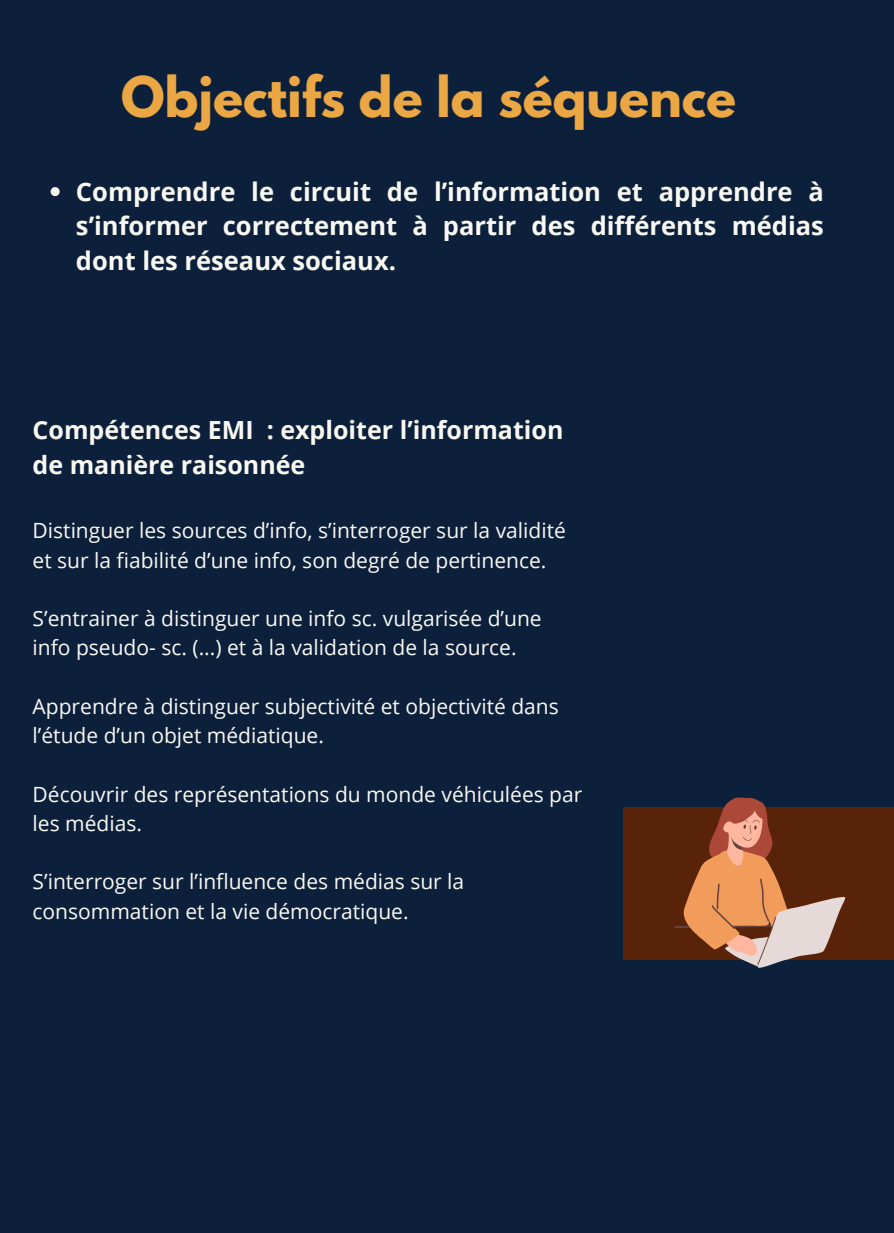
<style>
.page{position:relative;width:894px;height:1233px;background:#fff}
.page>*{position:absolute;margin:0;border:0;box-sizing:border-box;transform-origin:0 0}
.t1{font:700 49.65px "League Spartan";color:#eba743}
.t2{font:700 25.5px/34.8px "Open Sans";color:#f9f9f3;text-align:justify}
.t3{font:700 25.05px/34.8px "Open Sans";color:#f9f9f3}
.t4{font:21px/29.2px "Open Sans";color:#f9f9f3}
</style>
<div class="page">
<div style="left:0;top:0;width:893px;height:1233px;background:#0d203b"></div>
<div style="left:623px;top:807px;width:270px;height:152px;background:#582308"></div>
<svg style="left:674px;top:797px;width:171px;height:171px"></svg>
<svg style="left:51px;top:187px;width:9px;height:9px"></svg>
<p class="t1" style="left:121px;top:73px;width:616px">Objectifs de la séquence</p>
<p class="t2" style="left:76px;top:173px;width:749px">Comprendre le circuit de l’information et apprendre à s’informer correctement à partir des différents médias dont les réseaux sociaux.</p>
<h1 class="t3" style="left:33px;top:412px;width:532px">Compétences EMI : exploiter l’information de manière raisonnée</h1>
<p class="t4" style="left:33px;top:516px;width:534px">Distinguer les sources d’info, s’interroger sur la validité et sur la fiabilité d’une info, son degré de pertinence.</p>
<h2 class="t4" style="left:33px;top:603px;width:510px">S’entrainer à distinguer une info sc. vulgarisée d’une info pseudo- sc. (...) et à la validation de la source.</h2>
<p class="t4" style="left:33px;top:691px;width:527px">Apprendre à distinguer subjectivité et objectivité dans l’étude d’un objet médiatique.</p>
<p class="t4" style="left:33px;top:779px;width:551px">Découvrir des représentations du monde véhiculées par les médias.</p>
<p class="t4" style="left:33px;top:867px;width:433px">S’interroger sur l’influence des médias sur la consommation et la vie démocratique.</p>
</div>
